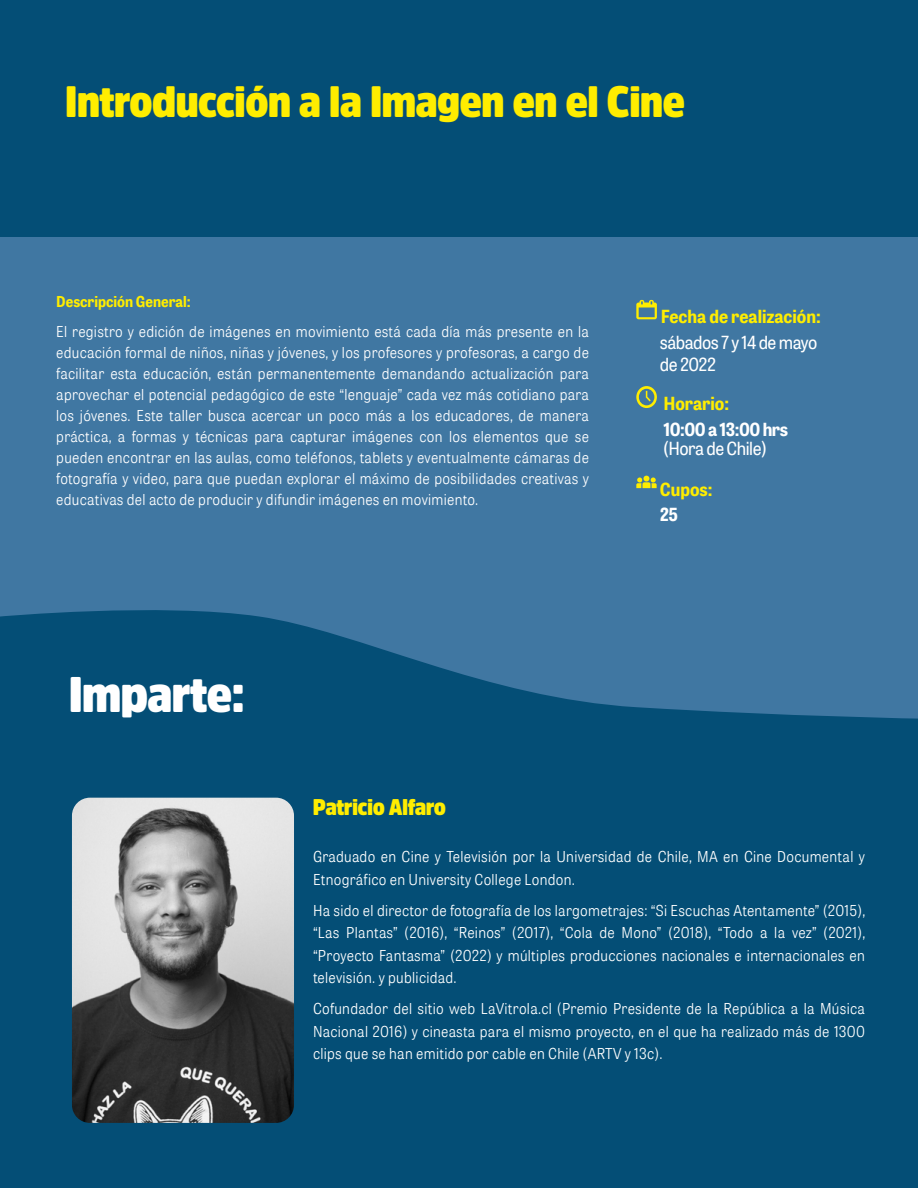
<style>
.page{position:relative;width:918px;height:1188px;background:#4077a2}
.page>*{position:absolute;margin:0;border:0;box-sizing:border-box;transform-origin:0 0}
.t1{font:900 49.5px "Amsi Pro Narw";letter-spacing:-.025em;color:#fff}
.t2{font:900 43.5px "Amsi Pro Narw";letter-spacing:-.025em;color:#ffed00}
.t3{font:900 22.5px "Amsi Pro Narw";letter-spacing:-.025em;color:#ffed00}
.t4{font:18px/21px "Tablet Gothic Narrow";letter-spacing:-.025em;color:#fff}
.t5{font:700 18px "Tablet Gothic Narrow";color:#ffed00}
.t6{font:700 18px "Tablet Gothic Narrow";letter-spacing:-.025em;color:#fff}
.t7{font:15px/21px "Tablet Gothic Narrow Lt";letter-spacing:.02em;color:#fff;text-align:justify}
.t8{font:700 15px "Tablet Gothic Narrow";color:#ffed00}
</style>
<div class="page">
<svg style="left:636px;top:386px;width:21px;height:22px"></svg>
<svg style="left:636px;top:300px;width:21px;height:19px"></svg>
<svg style="left:636px;top:476px;width:21px;height:12px"></svg>
<svg style="left:0;top:610px;width:918px;height:578px;background:#0a527a"></svg>
<img style="left:72px;top:798px;width:222px;height:325px">
<div style="left:0;top:0;width:918px;height:237px;background:#044e76"></div>
<h2 class="t2" style="left:65px;top:72px;width:622px">Introducción a la Imagen en el Cine</h2>
<p class="t8" style="left:56px;top:291px;width:136px">Descripción General:</p>
<p class="t7" style="left:56px;top:320px;width:534px">El registro y edición de imágenes en movimiento está cada día más presente en la educación formal de niños, niñas y jóvenes, y los profesores y profesoras, a cargo de facilitar esta educación, están permanentemente demandando actualización para aprovechar el potencial pedagógico de este “lenguaje” cada vez más cotidiano para los jóvenes. Este taller busca acercar un poco más a los educadores, de manera práctica, a formas y técnicas para capturar imágenes con los elementos que se pueden encontrar en las aulas, como teléfonos, tablets y eventualmente cámaras de fotografía y video, para que puedan explorar el máximo de posibilidades creativas y educativas del acto de producir y difundir imágenes en movimiento.</p>
<h1 class="t1" style="left:68px;top:660px;width:178px">Imparte:</h1>
<h3 class="t3" style="left:313px;top:791px;width:135px">Patricio Alfaro</h3>
<p class="t5" style="left:661px;top:304px;width:162px">Fecha de realización:</p>
<p class="t4" style="left:660px;top:332px;width:159px">sábados 7 y 14 de mayo de 2022</p>
<p class="t5" style="left:663px;top:391px;width:67px">Horario:</p>
<p class="t6" style="left:663px;top:417px;width:126px">10:00 a 13:00 hrs</p>
<p class="t4" style="left:663px;top:438px;width:105px">(Hora de Chile)</p>
<p class="t5" style="left:660px;top:477px;width:54px">Cupos:</p>
<p class="t6" style="left:660px;top:502px;width:20px">25</p>
<p class="t7" style="left:313px;top:845px;width:554px;line-height:22.5px">Graduado en Cine y Televisión por la Universidad de Chile, MA en Cine Documental y<br>Etnográfico en University College London.</p>
<p class="t7" style="left:313px;top:899px;width:554px;line-height:22.5px">Ha sido el director de fotografía de los largometrajes: “Si Escuchas Atentamente” (2015), “Las Plantas” (2016), “Reinos” (2017), “Cola de Mono” (2018), “Todo a la vez” (2021), “Proyecto Fantasma” (2022) y múltiples producciones nacionales e internacionales en televisión. y publicidad.</p>
<p class="t7" style="left:313px;top:997px;width:554px;line-height:22.5px">Cofundador del sitio web LaVitrola.cl (Premio Presidente de la República a la Música Nacional 2016) y cineasta para el mismo proyecto, en el que ha realizado más de 1300 clips que se han emitido por cable en Chile (ARTV y 13c).</p>
</div>
